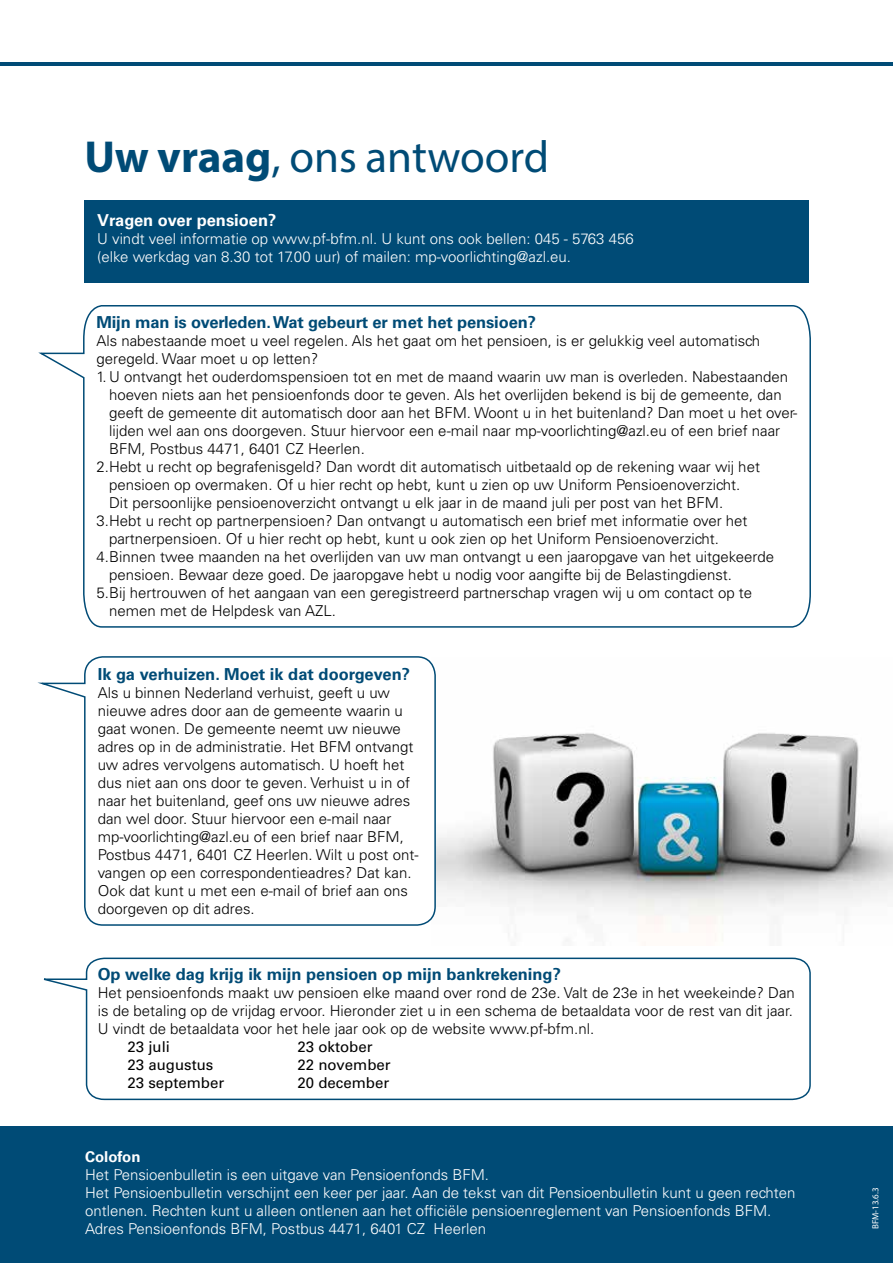
<style>
.page{position:relative;width:893px;height:1263px;background:#fff}
.page>*{position:absolute;margin:0;border:0;box-sizing:border-box;transform-origin:0 0}
.t1{font:45px "Myriad Pro";color:#004b76}
.t2{font:700 16.5px "Univers LT Std";color:#004b76}
.t3{font:700 16.5px "Univers LT Std";color:#fff}
.t4{font:300 15px/18px "Univers LT Std";color:#000}
.t5{font:300 15px/18px "Univers LT Std";color:#fff}
.t6{font:15px "Univers LT Std";color:#000}
.t7{font:700 15px "Univers LT Std";color:#fff}
.t8{font:9px "Myriad Pro";color:#fff}
.s1{font-weight:700}
</style>
<div class="page">
<div style="left:0;top:1126px;width:893px;height:137px;background:#004b76"></div>
<hr style="left:0;top:62px;width:893px;height:4px;background:#004b76">
<img style="left:437px;top:733px;width:456px;height:208px">
<svg style="left:38px;top:305px;width:773px;height:323px"></svg>
<div style="left:84px;top:200px;width:725px;height:82px;background:#004b76"></div>
<svg style="left:43px;top:957px;width:768px;height:144px"></svg>
<svg style="left:37px;top:656px;width:400px;height:270px"></svg>
<h1 class="t1" style="left:84px;top:129px;width:466px"><span class="s1">Uw vraag</span>, ons antwoord</h1>
<p class="t3" style="left:97px;top:210px;width:181px">Vragen over pensioen?</p>
<p class="t5" style="left:97px;top:229px;width:538px">U vindt veel informatie op www.pf-bfm.nl. U kunt ons ook bellen: 045 - 5763 456 (elke werkdag van 8.30 tot 17.00 uur) of mailen: mp-voorlichting@azl.eu.</p>
<p class="t2" style="left:96px;top:312px;width:441px">Mijn man is overleden. Wat gebeurt er met het pensioen?</p>
<p class="t4" style="left:96px;top:331px;width:665px">Als nabestaande moet u veel regelen. Als het gaat om het pensioen, is er gelukkig veel automatisch geregeld. Waar moet u op letten?</p>
<p class="t4" style="left:96px;top:367px;width:693px">1. U ontvangt het ouderdomspensioen tot en met de maand waarin uw man is overleden. Nabestaanden</p>
<p class="t4" style="left:109px;top:385px;width:674px">hoeven niets aan het pensioenfonds door te geven. Als het overlijden bekend is bij de gemeente, dan</p>
<p class="t4" style="left:109px;top:403px;width:690px">geeft de gemeente dit automatisch door aan het BFM. Woont u in het buitenland? Dan moet u het over-</p>
<p class="t4" style="left:109px;top:421px;width:673px">lijden wel aan ons doorgeven. Stuur hiervoor een e-mail naar mp-voorlichting@azl.eu of een brief naar</p>
<p class="t4" style="left:109px;top:439px;width:257px">BFM, Postbus 4471, 6401 CZ Heerlen.</p>
<p class="t4" style="left:96px;top:457px;width:665px">2.Hebt u recht op begrafenisgeld? Dan wordt dit automatisch uitbetaald op de rekening waar wij het</p>
<p class="t4" style="left:109px;top:475px;width:633px">pensioen op overmaken. Of u hier recht op hebt, kunt u zien op uw Uniform Pensioenoverzicht.</p>
<p class="t4" style="left:109px;top:493px;width:616px">Dit persoonlijke pensioenoverzicht ontvangt u elk jaar in de maand juli per post van het BFM.</p>
<p class="t4" style="left:96px;top:511px;width:653px">3.Hebt u recht op partnerpensioen? Dan ontvangt u automatisch een brief met informatie over het</p>
<p class="t4" style="left:109px;top:529px;width:611px">partnerpensioen. Of u hier recht op hebt, kunt u ook zien op het Uniform Pensioenoverzicht.</p>
<p class="t4" style="left:96px;top:547px;width:679px">4.Binnen twee maanden na het overlijden van uw man ontvangt u een jaaropgave van het uitgekeerde</p>
<p class="t4" style="left:109px;top:565px;width:624px">pensioen. Bewaar deze goed. De jaaropgave hebt u nodig voor aangifte bij de Belastingdienst.</p>
<p class="t4" style="left:96px;top:583px;width:657px">5.Bij hertrouwen of het aangaan van een geregistreerd partnerschap vragen wij u om contact op te</p>
<p class="t4" style="left:109px;top:601px;width:228px">nemen met de Helpdesk van AZL.</p>
<p class="t2" style="left:98px;top:664px;width:314px">Ik ga verhuizen. Moet ik dat doorgeven?</p>
<p class="t4" style="left:98px;top:683px;width:322px">Als u binnen Nederland verhuist, geeft u uw nieuwe adres door aan de gemeente waarin u gaat wonen. De gemeente neemt uw nieuwe adres op in de administratie. Het BFM ontvangt uw adres vervolgens automatisch. U hoeft het dus niet aan ons door te geven. Verhuist u in of naar het buitenland, geef ons uw nieuwe adres dan wel door. Stuur hiervoor een e-mail naar mp-voorlichting@azl.eu of een brief naar BFM, Postbus 4471, 6401 CZ Heerlen. Wilt u post ont&shy;vangen op een correspondentieadres? Dat kan.<br>Ook dat kunt u met een e-mail of brief aan ons doorgeven op dit adres.</p>
<p class="t2" style="left:98px;top:965px;width:465px">Op welke dag krijg ik mijn pensioen op mijn bankrekening?</p>
<p class="t4" style="left:98px;top:984px;width:699px;text-align:justify">Het pensioenfonds maakt uw pensioen elke maand over rond de 23e. Valt de 23e in het weekeinde? Dan is de betaling op de vrijdag ervoor. Hieronder ziet u in een schema de betaaldata voor de rest van dit jaar.<br>U vindt de betaaldata voor het hele jaar ook op de website www.pf-bfm.nl.</p>
<p class="t6" style="left:127px;top:1038px;width:44px">23 juli</p>
<p class="t6" style="left:298px;top:1038px;width:77px">23 oktober</p>
<p class="t6" style="left:127px;top:1056px;width:87px">23 augustus</p>
<p class="t6" style="left:298px;top:1056px;width:95px">22 november</p>
<p class="t6" style="left:127px;top:1074px;width:98px">23 september</p>
<p class="t6" style="left:298px;top:1074px;width:93px">20 december</p>
<p class="t7" style="left:85px;top:1148px;width:57px">Colofon</p>
<p class="t5" style="left:85px;top:1165px;width:712px">Het Pensioenbulletin is een uitgave van Pensioenfonds BFM.<br>Het Pensioenbulletin verschijnt een keer per jaar. Aan de tekst van dit Pensioenbulletin kunt u geen rechten ontlenen. Rechten kunt u alleen ontlenen aan het officiële pensioenreglement van Pensioenfonds BFM.<br>Adres Pensioenfonds BFM, Postbus 4471, 6401 CZ Heerlen</p>
<p class="t8" style="left:870px;top:1229px;width:43px;rotate:-90deg">BFM-13.6.3</p>
</div>
